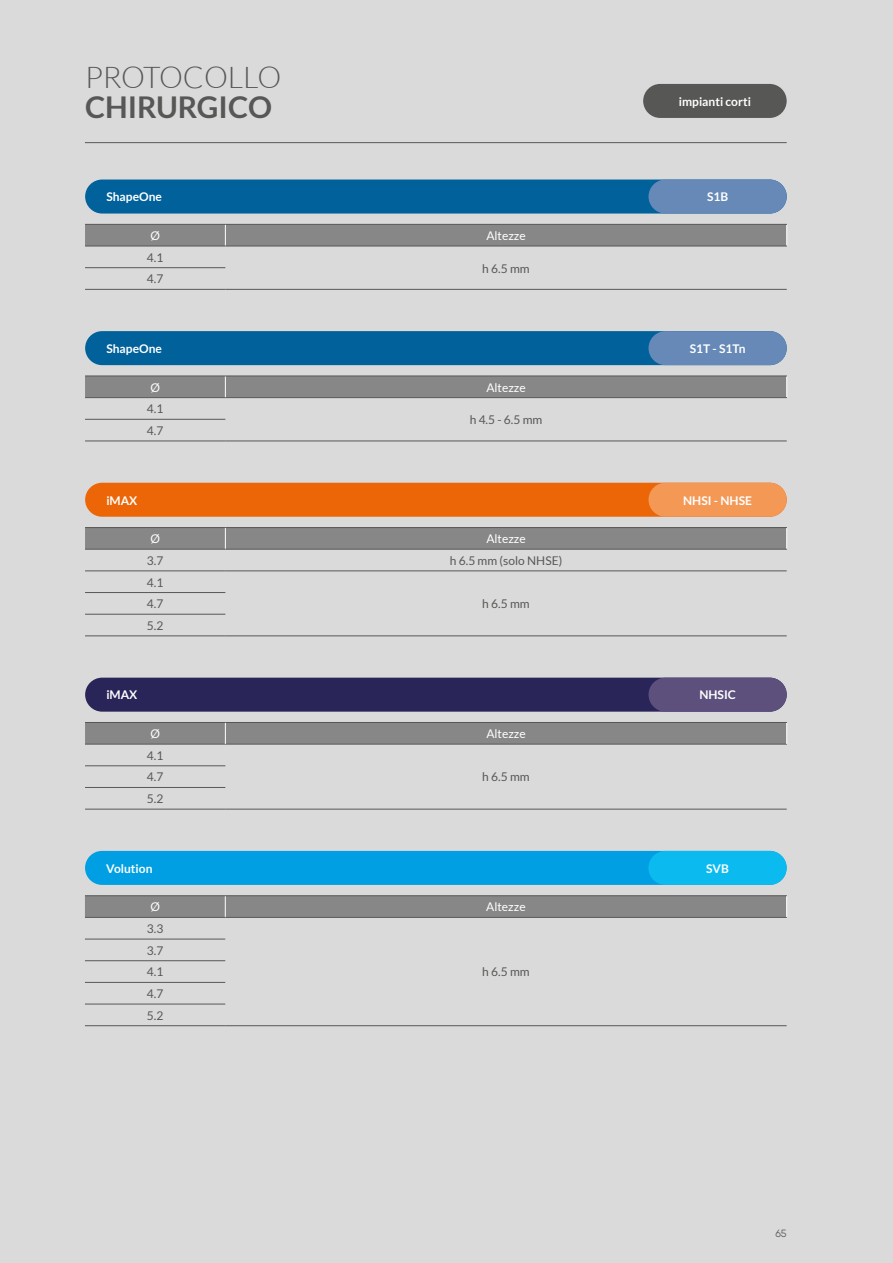
<style>
.page{position:relative;width:893px;height:1263px;background:#dadada}
.page>*{position:absolute;margin:0;border:0;box-sizing:border-box;transform-origin:0 0}
.t1{font:300 30px "Lato";color:#575756}
.t2{font:700 30px "Lato";color:#575756}
.t3{font:12px/21.6px "Lato";color:#575756}
.t4{font:700 12px "Lato";color:#fff}
.t5{font:12px "Lato";color:#fff}
.t6{font:10.5px "Qanelas";color:#575756}
</style>
<div class="page">
<hr style="left:85px;top:142px;width:702px;height:1px;background:#575756">
<div style="left:643px;top:84px;width:144px;height:34px;background:#575756;border-radius:17px"></div>
<div style="left:85px;top:180px;width:702px;height:34px;background:#00619b;border-radius:17px"></div>
<hr style="left:85px;top:289px;width:140px;height:1px;background:#575756">
<hr style="left:225px;top:289px;width:562px;height:1px;background:#575756">
<svg style="left:85px;top:225px;width:702px;height:64px"></svg>
<hr style="left:85px;top:224px;width:140px;height:1px;background:#575756">
<hr style="left:225px;top:224px;width:562px;height:1px;background:#575756">
<hr style="left:85px;top:246px;width:140px;height:1px;background:#575756">
<hr style="left:225px;top:246px;width:562px;height:1px;background:#575756">
<div style="left:648px;top:180px;width:139px;height:34px;background:#6689b8;border-radius:17px"></div>
<div style="left:85px;top:331px;width:702px;height:34px;background:#00619b;border-radius:17px"></div>
<hr style="left:85px;top:441px;width:140px;height:1px;background:#575756">
<hr style="left:225px;top:441px;width:562px;height:1px;background:#575756">
<svg style="left:85px;top:377px;width:702px;height:64px"></svg>
<hr style="left:85px;top:376px;width:140px;height:1px;background:#575756">
<hr style="left:225px;top:376px;width:562px;height:1px;background:#575756">
<hr style="left:85px;top:397px;width:140px;height:1px;background:#575756">
<hr style="left:225px;top:397px;width:562px;height:1px;background:#575756">
<div style="left:648px;top:331px;width:139px;height:34px;background:#6689b8;border-radius:17px"></div>
<div style="left:85px;top:483px;width:702px;height:34px;background:#ec6608;border-radius:17px"></div>
<svg style="left:85px;top:570px;width:702px;height:66px"></svg>
<hr style="left:85px;top:571px;width:140px;height:1px;background:#575756">
<hr style="left:225px;top:571px;width:562px;height:1px;background:#575756">
<hr style="left:85px;top:592px;width:140px;height:1px;background:#575756">
<hr style="left:85px;top:614px;width:140px;height:1px;background:#575756">
<hr style="left:85px;top:636px;width:140px;height:1px;background:#575756">
<hr style="left:225px;top:636px;width:562px;height:1px;background:#575756">
<div style="left:85px;top:528px;width:702px;height:21px;background:#878787"></div>
<hr style="left:85px;top:527px;width:140px;height:1px;background:#575756">
<hr style="left:225px;top:527px;width:562px;height:1px;background:#575756">
<hr style="left:85px;top:549px;width:140px;height:1px;background:#575756">
<hr style="left:225px;top:549px;width:562px;height:1px;background:#575756">
<div style="left:648px;top:483px;width:139px;height:34px;background:#f49855;border-radius:17px"></div>
<div style="left:85px;top:678px;width:702px;height:34px;background:#2a2559;border-radius:17px"></div>
<svg style="left:85px;top:765px;width:702px;height:44px"></svg>
<hr style="left:85px;top:744px;width:140px;height:1px;background:#575756">
<hr style="left:225px;top:744px;width:562px;height:1px;background:#575756">
<hr style="left:85px;top:765px;width:140px;height:1px;background:#575756">
<hr style="left:85px;top:787px;width:140px;height:1px;background:#575756">
<hr style="left:85px;top:809px;width:140px;height:1px;background:#575756">
<hr style="left:225px;top:809px;width:562px;height:1px;background:#575756">
<div style="left:85px;top:723px;width:702px;height:21px;background:#878787"></div>
<hr style="left:85px;top:722px;width:140px;height:1px;background:#575756">
<hr style="left:225px;top:722px;width:562px;height:1px;background:#575756">
<div style="left:648px;top:678px;width:139px;height:34px;background:#5e507d;border-radius:17px"></div>
<div style="left:85px;top:851px;width:702px;height:34px;background:#009fe3;border-radius:17px"></div>
<svg style="left:85px;top:938px;width:141px;height:67px"></svg>
<hr style="left:85px;top:960px;width:140px;height:1px;background:#575756">
<hr style="left:85px;top:982px;width:140px;height:1px;background:#575756">
<hr style="left:85px;top:1004px;width:140px;height:1px;background:#575756">
<hr style="left:85px;top:1025px;width:140px;height:1px;background:#575756">
<hr style="left:225px;top:1025px;width:562px;height:1px;background:#575756">
<div style="left:85px;top:896px;width:702px;height:21px;background:#878787"></div>
<hr style="left:85px;top:895px;width:140px;height:1px;background:#575756">
<hr style="left:225px;top:895px;width:562px;height:1px;background:#575756">
<hr style="left:85px;top:917px;width:140px;height:1px;background:#575756">
<hr style="left:225px;top:917px;width:562px;height:1px;background:#575756">
<hr style="left:85px;top:939px;width:140px;height:1px;background:#575756">
<div style="left:648px;top:851px;width:139px;height:34px;background:#0bbbef;border-radius:17px"></div>
<h1 class="t1" style="left:85px;top:61px;width:198px">PROTOCOLLO</h1>
<h1 class="t2" style="left:85px;top:90px;width:189px">CHIRURGICO</h1>
<p class="t4" style="left:679px;top:95px;width:74px">impianti corti</p>
<p class="t4" style="left:106px;top:190px;width:57px">ShapeOne</p>
<p class="t5" style="left:150px;top:229px;width:11px">Ø</p>
<p class="t5" style="left:486px;top:229px;width:41px">Altezze</p>
<p class="t3" style="left:147px;top:246px;width:18px">4.1</p>
<p class="t3" style="left:482px;top:257px;width:49px">h 6.5 mm</p>
<p class="t3" style="left:147px;top:268px;width:18px">4.7</p>
<p class="t4" style="left:106px;top:342px;width:57px">ShapeOne</p>
<p class="t5" style="left:150px;top:381px;width:11px">Ø</p>
<p class="t5" style="left:486px;top:381px;width:41px">Altezze</p>
<p class="t3" style="left:147px;top:398px;width:18px">4.1</p>
<p class="t3" style="left:470px;top:409px;width:74px">h 4.5 - 6.5 mm</p>
<p class="t3" style="left:147px;top:420px;width:18px">4.7</p>
<p class="t4" style="left:106px;top:493px;width:33px">iMAX</p>
<p class="t5" style="left:150px;top:532px;width:11px">Ø</p>
<p class="t5" style="left:486px;top:532px;width:41px">Altezze</p>
<p class="t3" style="left:147px;top:550px;width:18px">3.7</p>
<p class="t3" style="left:450px;top:550px;width:114px">h 6.5 mm (solo NHSE)</p>
<p class="t3" style="left:147px;top:571px;width:18px">4.1<br>4.7</p>
<p class="t3" style="left:482px;top:593px;width:49px">h 6.5 mm</p>
<p class="t3" style="left:147px;top:615px;width:18px">5.2</p>
<p class="t4" style="left:106px;top:688px;width:33px">iMAX</p>
<p class="t5" style="left:150px;top:727px;width:11px">Ø</p>
<p class="t5" style="left:486px;top:727px;width:41px">Altezze</p>
<p class="t3" style="left:147px;top:744px;width:18px">4.1<br>4.7</p>
<p class="t3" style="left:482px;top:766px;width:49px">h 6.5 mm</p>
<p class="t3" style="left:147px;top:788px;width:18px">5.2</p>
<p class="t4" style="left:106px;top:861px;width:48px">Volution</p>
<p class="t5" style="left:150px;top:900px;width:11px">Ø</p>
<p class="t5" style="left:486px;top:900px;width:41px">Altezze</p>
<p class="t3" style="left:147px;top:918px;width:18px">3.3</p>
<p class="t3" style="left:482px;top:961px;width:49px">h 6.5 mm</p>
<p class="t3" style="left:147px;top:939px;width:18px;text-align:justify">3.7<br>4.1<br>4.7<br>5.2</p>
<p class="t4" style="left:707px;top:190px;width:23px">S1B</p>
<p class="t4" style="left:690px;top:342px;width:57px">S1T - S1Tn</p>
<p class="t4" style="left:683px;top:493px;width:70px">NHSI - NHSE</p>
<p class="t4" style="left:699px;top:688px;width:38px">NHSIC</p>
<p class="t4" style="left:706px;top:861px;width:24px">SVB</p>
<p class="t6" style="left:775px;top:1227px;width:13px">65</p>
</div>
